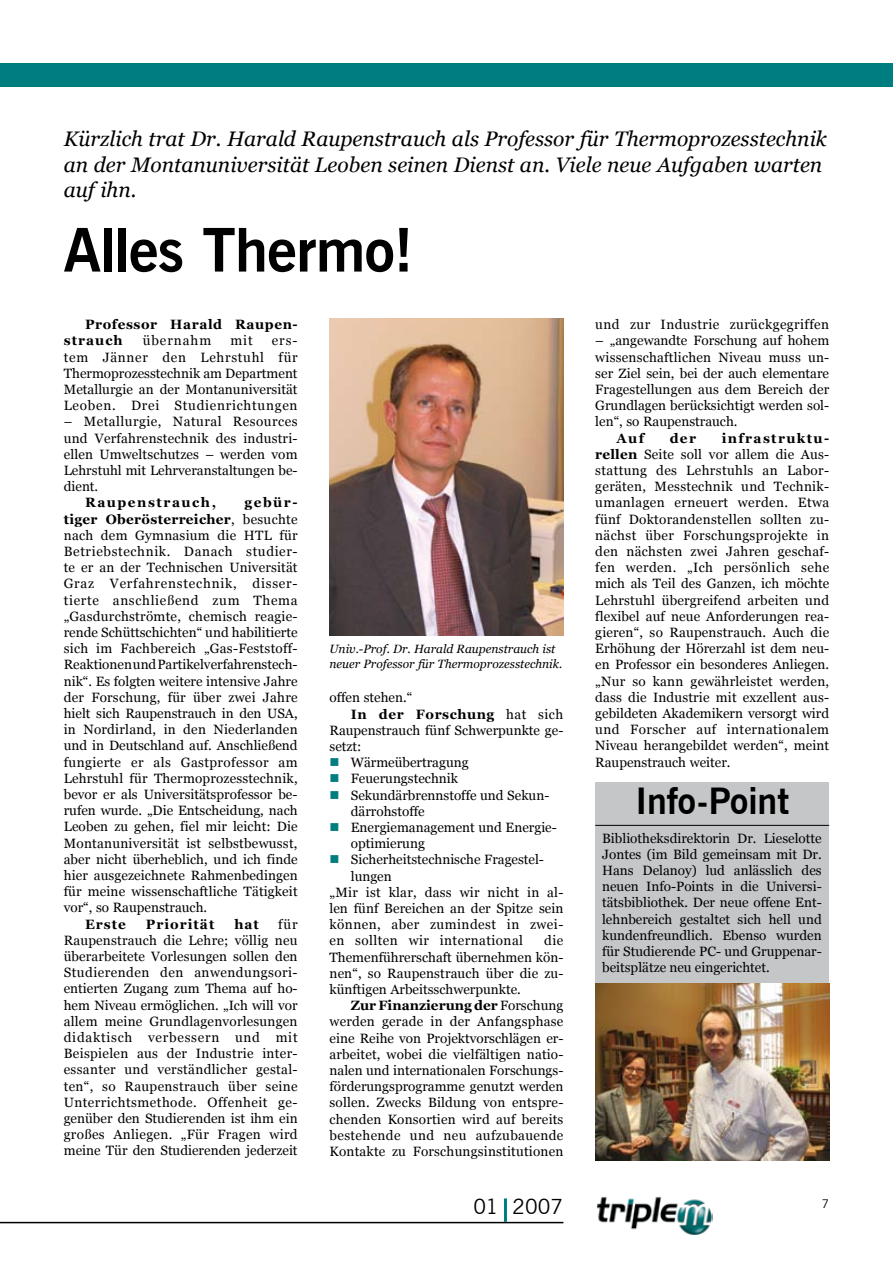
<style>
.page{position:relative;width:893px;height:1263px;background:#fff}
.page>*{position:absolute;margin:0;border:0;box-sizing:border-box;transform-origin:0 0}
.t1{font:700 60px "News Gothic BT";letter-spacing:-.015em;color:#000}
.t2{font:700 36px "News Gothic BT";color:#000}
.t3{font:italic 21px/25.2px "Georgia";color:#000}
.t4{font:21px "News Gothic BT";color:#000}
.t5{font:13.5px/16.2px "Georgia";color:#000;text-align:justify}
.t6{font:13.5px "Georgia";letter-spacing:.035em;color:#000}
.t7{font:13.5px "Georgia";letter-spacing:.03em;color:#000}
.t8{font:700 13.5px/16.2px "Georgia";letter-spacing:.045em;color:#000}
.t9{font:13.5px "Georgia";letter-spacing:.02em;color:#000}
.t10{font:700 13.5px "Georgia";letter-spacing:.075em;color:#000}
.t11{font:700 13.5px "Georgia";letter-spacing:.04em;color:#000}
.t12{font:700 13.5px "Georgia";letter-spacing:.115em;color:#000}
.t13{font:13.5px "Georgia";letter-spacing:.07em;color:#000}
.t14{font:italic 12px/14.4px "Georgia";color:#000}
.s1{font-weight:700}
.s2{font-weight:400}
.s3{color:#007d7e}
</style>
<div class="page">
<div style="left:0;top:64px;width:893px;height:23px;background:#007d7e"></div>
<hr style="left:0;top:1222px;width:563px;height:1px;background:#000">
<img style="left:596px;top:1197px;width:116px;height:38px">
<hr style="left:504px;top:1198px;width:3px;height:24px;background:#007d7e">
<img style="left:330px;top:319px;width:233px;height:317px">
<div style="left:595px;top:782px;width:234px;height:379px;background:#c4c6c7"></div>
<hr style="left:595px;top:825px;width:234px;height:1px;background:#000">
<img style="left:595px;top:983px;width:234px;height:178px">
<h3 class="t3" style="left:64px;top:127px;width:765px">Kürzlich trat Dr. Harald Raupenstrauch als Professor für Thermoprozesstechnik an der Montanuniversität Leoben seinen Dienst an. Viele neue Aufgaben warten auf ihn.</h3>
<h1 class="t1" style="left:64px;top:214px;width:351px">Alles Thermo!</h1>
<p class="t8" style="left:64px;top:316px;width:235px;text-indent:21px">Professor Harald Raupen&shy;strauch</p>
<p class="t13" style="left:143px;top:333px;width:70px">übernahm</p>
<p class="t5" style="left:230px;top:333px;width:24px">mit</p>
<p class="t5" style="left:64px;top:333px;width:235px;text-indent:208px">ers&shy;tem Jänner den Lehrstuhl für Thermoprozesstechnik am Department Metallurgie an der Montanuniversität Leoben. Drei Studienrichtungen</p>
<p class="t5" style="left:64px;top:414px;width:235px">– Metallurgie, Natural Resources und Verfahrenstechnik des industri&shy;ellen Umweltschutzes – werden vom Lehrstuhl mit Lehrveranstaltungen be&shy;dient.</p>
<p class="t12" style="left:85px;top:495px;width:133px">Raupenstrauch,</p>
<p class="t5" style="left:64px;top:495px;width:235px;text-indent:181px"><span class="s1">gebür&shy;tiger Oberösterreicher</span>, besuchte nach dem Gymnasium die HTL für Betriebstechnik. Danach studier&shy;te er an der Technischen Universität Graz Verfahrenstechnik, disser&shy;tierte anschließend zum Thema „Gasdurchströmte, chemisch reagie&shy;rende Schüttschichten“ und habilitierte sich im Fachbereich „Gas-Feststoff-Reaktionen und Partikelverfahrenstech&shy;nik“. Es folgten weitere intensive Jahre der Forschung, für über zwei Jahre hielt sich Raupenstrauch in den USA, in Nordirland, in den Niederlanden und in Deutschland auf. Anschließend fungierte er als Gastprofessor am Lehrstuhl für Thermoprozesstechnik, bevor er als Universitätsprofessor be&shy;rufen wurde. „Die Entscheidung, nach Leoben zu gehen, fiel mir leicht: Die Montanuniversität ist selbstbewusst, aber nicht überheblich, und ich finde hier ausgezeichnete Rahmenbedingen für meine wissenschaftliche Tätigkeit vor“, so Raupenstrauch.</p>
<p class="t10" style="left:85px;top:916px;width:42px">Erste</p>
<p class="t10" style="left:146px;top:916px;width:70px">Priorität</p>
<p class="t10" style="left:234px;top:916px;width:26px">hat</p>
<p class="t5" style="left:64px;top:916px;width:235px;text-indent:214px">für Raupenstrauch die Lehre; völlig neu überarbeitete Vorlesungen sollen den Studierenden den anwendungsori&shy;entierten Zugang zum Thema auf ho&shy;hem Niveau ermöglichen. „Ich will vor allem meine Grundlagenvorlesungen didaktisch verbessern und mit Beispielen aus der Industrie inter&shy;essanter und verständlicher gestal&shy;ten“, so Raupenstrauch über seine Unterrichtsmethode. Offenheit ge&shy;genüber den Studierenden ist ihm ein großes Anliegen. „Für Fragen wird meine Tür den Studierenden jederzeit</p>
<p class="t14" style="left:330px;top:642px;width:234px">Univ.-Prof. Dr. Harald Raupenstrauch ist neuer Professor für Thermoprozesstechnik.</p>
<p class="t5" style="left:330px;top:689px;width:84px">offen stehen.“</p>
<p class="t11" style="left:351px;top:706px;width:214px">In der Forschung <span class="s2">hat sich</span></p>
<p class="t5" style="left:330px;top:722px;width:235px">Raupenstrauch fünf Schwerpunkte ge-</p>
<p class="t5" style="left:330px;top:738px;width:33px">setzt:</p>
<p class="t5" style="left:330px;top:754px;width:141px"><span class="s3">■</span> Wärmeübertragung</p>
<p class="t5" style="left:330px;top:770px;width:130px"><span class="s3">■</span> Feuerungstechnik</p>
<p class="t5" style="left:351px;top:787px;width:191px;text-indent:-21px"><span class="s3">■</span> Sekundärbrennstoffe und Sekun&shy;därrohstoffe</p>
<p class="t5" style="left:351px;top:819px;width:204px;text-indent:-21px"><span class="s3">■</span> Energiemanagement und Energie-- optimierung</p>
<p class="t5" style="left:330px;top:851px;width:209px"><span class="s3">■</span> Sicherheitstechnische Frage-stel-</p>
<p class="t5" style="left:351px;top:868px;width:42px">lungen</p>
<p class="t9" style="left:330px;top:884px;width:235px">„Mir ist klar, dass wir nicht in al-</p>
<p class="t5" style="left:330px;top:900px;width:235px">len fünf Bereichen an der Spitze sein</p>
<p class="t6" style="left:330px;top:917px;width:235px">können, aber zumindest in zwei-</p>
<p class="t6" style="left:330px;top:933px;width:195px">en sollten wir international</p>
<p class="t5" style="left:330px;top:932px;width:235px;text-indent:215px">die Themenführerschaft übernehmen kön&shy;nen“, so Raupenstrauch über die zu&shy;künftigen Arbeitsschwerpunkte.</p>
<p class="t5" style="left:330px;top:997px;width:235px;text-indent:21px"><span class="s1">Zur Finanzierung der</span> Forschung werden gerade in der Anfangsphase eine Reihe von Projektvorschlägen er&shy;arbeitet, wobei die vielfältigen natio&shy;nalen und internationalen Forschungs&shy;förderungsprogramme genutzt werden sollen. Zwecks Bildung von entspre&shy;chenden Konsortien wird auf bereits bestehende und neu aufzubauende Kontakte zu Forschungsinstitutionen</p>
<h3 class="t4" style="left:473px;top:1194px;width:91px">01 2007</h3>
<p class="t7" style="left:595px;top:317px;width:235px">und zur Industrie zurückgegriffen</p>
<p class="t5" style="left:595px;top:333px;width:235px">– „angewandte Forschung auf hohem wissenschaftlichen Niveau muss un&shy;ser Ziel sein, bei der auch elementare Fragestellungen aus dem Bereich der Grundlagen berücksichtigt werden sol&shy;len“, so Raupenstrauch.</p>
<p class="t10" style="left:617px;top:430px;width:29px">Auf</p>
<p class="t10" style="left:670px;top:430px;width:28px">der</p>
<p class="t5" style="left:595px;top:430px;width:235px;text-indent:126px"><span class="s1">infrastruktu&shy;rellen</span> Seite soll vor allem die Aus&shy;stattung des Lehrstuhls an Labor&shy;geräten, Messtechnik und Technik&shy;umanlagen erneuert werden. Etwa fünf Doktorandenstellen sollten zu&shy;nächst über Forschungsprojekte in den nächsten zwei Jahren geschaf&shy;fen werden. „Ich persönlich sehe mich als Teil des Ganzen, ich möchte Lehrstuhl übergreifend arbeiten und flexibel auf neue Anforderungen rea&shy;gieren“, so Raupenstrauch. Auch die Erhöhung der Hörerzahl ist dem neu&shy;en Professor ein besonderes Anliegen. „Nur so kann gewährleistet werden, dass die Industrie mit exzellent aus&shy;gebildeten Akademikern versorgt wird und Forscher auf internationalem Niveau herangebildet werden“, meint Raupenstrauch weiter.</p>
<h2 class="t2" style="left:635px;top:779px;width:155px">Info-Point</h2>
<p class="t5" style="left:602px;top:830px;width:221px">Bibliotheksdirektorin Dr. Lieselotte Jontes (im Bild gemeinsam mit Dr.<br>Hans Delanoy) lud anlässlich des neuen Info-Points in die Universi&shy;tätsbibliothek. Der neue offene Ent&shy;lehnbereich gestaltet sich hell und kundenfreundlich. Ebenso wurden für Studierende PC- und Gruppenar&shy;beitsplätze neu eingerichtet.</p>
</div>
